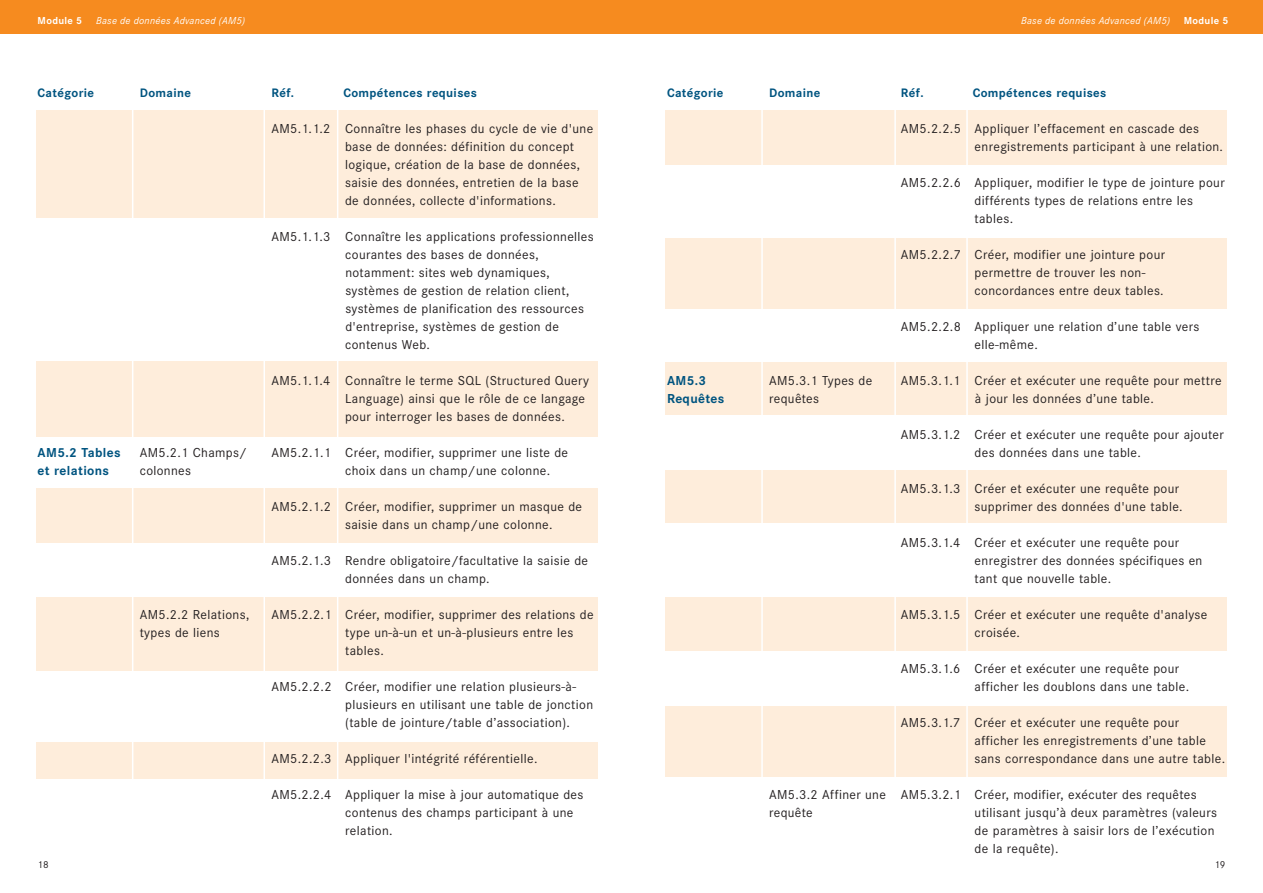
<style>
.page{position:relative;width:1263px;height:893px;background:#fff}
.page>*{position:absolute;margin:0;border:0;box-sizing:border-box;transform-origin:0 0}
.t1{font:13.5px/18px "Corporate S";letter-spacing:.025em;color:#231f20}
.t2{font:700 13.5px "Corporate S";letter-spacing:.03em;color:#005480}
.t3{font:700 12.75px "Corporate S";letter-spacing:.03em;color:#005480}
.t4{font:italic 10.5px "Corporate S";letter-spacing:.025em;color:#fff}
.t5{font:700 10.5px "Corporate S";letter-spacing:.03em;color:#fff}
.t6{font:10.5px "Corporate S";color:#231f20}
</style>
<div class="page">
<div style="left:631px;top:0;width:632px;height:34px;background:#f68b1f"></div>
<div style="left:0;top:0;width:631px;height:34px;background:#f68b1f"></div>
<div style="left:665px;top:111px;width:562px;height:54px;background:#feeddb"></div>
<div style="left:665px;top:238px;width:562px;height:70px;background:#feeddb"></div>
<div style="left:665px;top:363px;width:562px;height:52px;background:#feeddb"></div>
<div style="left:665px;top:470px;width:562px;height:52px;background:#feeddb"></div>
<div style="left:665px;top:597px;width:562px;height:54px;background:#feeddb"></div>
<div style="left:665px;top:706px;width:562px;height:70px;background:#feeddb"></div>
<hr style="left:894px;top:104px;width:2px;height:743px;background:#fff">
<hr style="left:966px;top:105px;width:2px;height:730px;background:#fff">
<hr style="left:761px;top:106px;width:2px;height:735px;background:#fff">
<div style="left:36px;top:111px;width:561px;height:107px;background:#feeddb"></div>
<div style="left:36px;top:361px;width:561px;height:75px;background:#feeddb"></div>
<div style="left:36px;top:488px;width:561px;height:54px;background:#feeddb"></div>
<div style="left:36px;top:597px;width:561px;height:73px;background:#feeddb"></div>
<div style="left:36px;top:742px;width:561px;height:37px;background:#feeddb"></div>
<hr style="left:263px;top:81px;width:2px;height:787px;background:#fff">
<hr style="left:337px;top:93px;width:1px;height:768px;background:#fff">
<hr style="left:132px;top:100px;width:1px;height:774px;background:#fff">
<p class="t5" style="left:38px;top:17px;width:46px">Module 5</p>
<p class="t4" style="left:96px;top:17px;width:151px">Base de données Advanced (AM5)</p>
<p class="t4" style="left:1021px;top:17px;width:151px">Base de données Advanced (AM5)</p>
<p class="t5" style="left:1184px;top:17px;width:46px">Module 5</p>
<p class="t3" style="left:38px;top:88px;width:58px">Catégorie</p>
<p class="t3" style="left:140px;top:88px;width:53px">Domaine</p>
<p class="t3" style="left:272px;top:88px;width:24px">Réf.</p>
<p class="t3" style="left:343px;top:88px;width:135px">Compétences requises</p>
<p class="t1" style="left:345px;top:121px;width:250px;text-indent:-74px">AM5.1.1.2 Connaître les phases du cycle de vie d'une base de données: définition du concept logique, création de la base de données, saisie des données, entretien de la base de données, collecte d'informations.</p>
<p class="t1" style="left:345px;top:229px;width:250px;text-indent:-74px">AM5.1.1.3 Connaître les applications professionnelles courantes des bases de données, notamment: sites web dynamiques, systèmes de gestion de relation client, systèmes de planification des ressources d'entreprise, systèmes de gestion de contenus Web.</p>
<p class="t1" style="left:345px;top:373px;width:246px;text-indent:-74px">AM5.1.1.4 Connaître le terme SQL (Structured Query<br>Language) ainsi que le rôle de ce langage pour interroger les bases de données.</p>
<p class="t2" style="left:38px;top:447px;width:85px">AM5.2 Tables</p>
<p class="t1" style="left:140px;top:445px;width:109px">AM5.2.1 Champs/</p>
<p class="t1" style="left:271px;top:445px;width:298px">AM5.2.1.1 Créer, modifier, supprimer une liste de</p>
<p class="t2" style="left:38px;top:465px;width:73px">et relations</p>
<p class="t1" style="left:140px;top:463px;width:53px">colonnes</p>
<p class="t1" style="left:345px;top:463px;width:206px">choix dans un champ/une colonne.</p>
<p class="t1" style="left:345px;top:499px;width:238px;text-indent:-74px">AM5.2.1.2 Créer, modifier, supprimer un masque de saisie dans un champ/une colonne.</p>
<p class="t1" style="left:345px;top:553px;width:244px;text-indent:-74px">AM5.2.1.3 Rendre obligatoire/facultative la saisie de données dans un champ.</p>
<p class="t1" style="left:140px;top:607px;width:111px">AM5.2.2 Relations,</p>
<p class="t1" style="left:271px;top:607px;width:324px">AM5.2.2.1 Créer, modifier, supprimer des relations de</p>
<p class="t1" style="left:140px;top:625px;width:82px">types de liens</p>
<p class="t1" style="left:345px;top:625px;width:230px">type un-à-un et un-à-plusieurs entre les tables.</p>
<p class="t1" style="left:345px;top:679px;width:249px;text-indent:-74px">AM5.2.2.2 Créer, modifier une relation plusieurs-à&shy;plusieurs en utilisant une table de jonction (table de jointure/table d’association).</p>
<p class="t1" style="left:271px;top:751px;width:267px">AM5.2.2.3 Appliquer l'intégrité référentielle.</p>
<p class="t1" style="left:345px;top:787px;width:240px;text-indent:-74px">AM5.2.2.4 Appliquer la mise à jour automatique des contenus des champs participant à une relation.</p>
<p class="t3" style="left:667px;top:88px;width:58px">Catégorie</p>
<p class="t3" style="left:769px;top:88px;width:53px">Domaine</p>
<p class="t3" style="left:901px;top:88px;width:24px">Réf.</p>
<p class="t3" style="left:973px;top:88px;width:135px">Compétences requises</p>
<p class="t1" style="left:974px;top:121px;width:250px;text-indent:-74px">AM5.2.2.5 Appliquer l’effacement en cascade des enregistrements participant à une relation.</p>
<p class="t1" style="left:974px;top:175px;width:252px;text-indent:-74px">AM5.2.2.6 Appliquer, modifier le type de jointure pour différents types de relations entre les tables.</p>
<p class="t1" style="left:974px;top:247px;width:192px;text-indent:-74px">AM5.2.2.7 Créer, modifier une jointure pour permettre de trouver les non&shy;concordances entre deux tables.</p>
<p class="t1" style="left:974px;top:319px;width:226px;text-indent:-74px">AM5.2.2.8 Appliquer une relation d’une table vers elle-même.</p>
<p class="t2" style="left:667px;top:375px;width:41px">AM5.3</p>
<p class="t1" style="left:769px;top:373px;width:105px">AM5.3.1 Types de</p>
<p class="t1" style="left:901px;top:373px;width:322px">AM5.3.1.1 Créer et exécuter une requête pour mettre</p>
<p class="t2" style="left:667px;top:393px;width:59px">Requêtes</p>
<p class="t1" style="left:769px;top:391px;width:52px">requêtes</p>
<p class="t1" style="left:975px;top:391px;width:181px">à jour les données d’une table.</p>
<p class="t1" style="left:974px;top:427px;width:251px;text-indent:-74px">AM5.3.1.2 Créer et exécuter une requête pour ajouter des données dans une table.</p>
<p class="t1" style="left:901px;top:481px;width:283px;text-align:right">AM5.3.1.3 Créer et exécuter une requête pour supprimer des données d'une table.</p>
<p class="t1" style="left:974px;top:535px;width:229px;text-indent:-74px">AM5.3.1.4 Créer et exécuter une requête pour enregistrer des données spécifiques en tant que nouvelle table.</p>
<p class="t1" style="left:974px;top:607px;width:234px;text-indent:-74px">AM5.3.1.5 Créer et exécuter une requête d'analyse croisée.</p>
<p class="t1" style="left:974px;top:661px;width:216px;text-indent:-74px">AM5.3.1.6 Créer et exécuter une requête pour afficher les doublons dans une table.</p>
<p class="t1" style="left:974px;top:715px;width:252px;text-indent:-74px">AM5.3.1.7 Créer et exécuter une requête pour afficher les enregistrements d’une table sans correspondance dans une autre table.</p>
<p class="t1" style="left:769px;top:787px;width:429px">AM5.3.2 Affiner une AM5.3.2.1 Créer, modifier, exécuter des requêtes requête</p>
<p class="t1" style="left:974px;top:805px;width:244px">utilisant jusqu’à deux paramètres (valeurs de paramètres à saisir lors de l’exécution de la requête).</p>
<p class="t6" style="left:38px;top:861px;width:12px">18</p>
<p class="t6" style="left:1214px;top:861px;width:12px">19</p>
</div>
